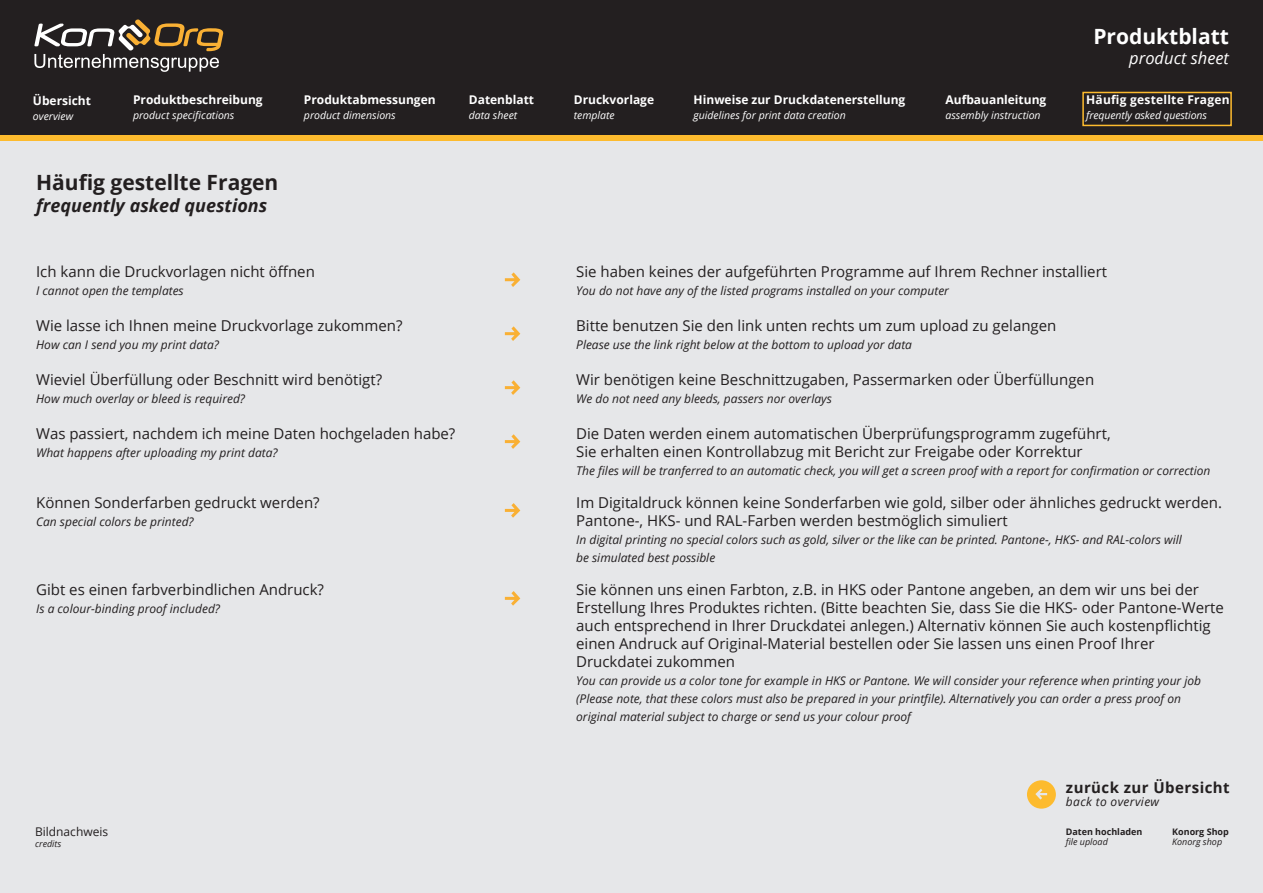
<style>
.page{position:relative;width:1263px;height:893px;background:#e6e7e9}
.page>*{position:absolute;margin:0;border:0;box-sizing:border-box;transform-origin:0 0}
.t1{font:700 21px "Open Sans";color:#231f20}
.t2{font:700 21px "Open Sans";color:#fff}
.t3{font:italic 700 18px "Open Sans";color:#231f20}
.t4{font:italic 16.5px "Open Sans";color:#fff}
.t5{font:15px/18px "Open Sans";color:#231f20}
.t6{font:700 15px "Open Sans";letter-spacing:.03em;color:#231f20}
.t7{font:italic 12px/18px "Open Sans";color:#231f20}
.t8{font:700 12px "Open Sans";color:#fff}
.t9{font:700 12px "Open Sans";letter-spacing:.02em;color:#fff}
.t10{font:italic 12px "Open Sans";letter-spacing:.03em;color:#231f20}
.t11{font:12px "Open Sans";color:#231f20}
.t12{font:italic 10.5px "Open Sans";color:#fff}
.t13{font:italic 9px "Open Sans";color:#231f20}
.t14{font:700 9px "Open Sans";color:#231f20}
</style>
<div class="page">
<div style="left:0;top:0;width:1263px;height:140px;background:#231f20"></div>
<div style="left:0;top:135px;width:1263px;height:6px;background:#fdbb2e"></div>
<svg style="left:1027px;top:780px;width:29px;height:29px"></svg>
<svg style="left:34px;top:19px;width:190px;height:53px"></svg>
<div style="left:1082px;top:92px;width:150px;height:34px;border:2px solid #fdbb2e"></div>
<svg style="left:505px;top:272px;width:15px;height:15px"></svg>
<svg style="left:505px;top:326px;width:15px;height:15px"></svg>
<svg style="left:505px;top:380px;width:15px;height:15px"></svg>
<svg style="left:505px;top:434px;width:15px;height:15px"></svg>
<svg style="left:505px;top:503px;width:15px;height:15px"></svg>
<svg style="left:505px;top:591px;width:15px;height:15px"></svg>
<p class="t8" style="left:33px;top:92px;width:60px">Übersicht</p>
<p class="t12" style="left:33px;top:109px;width:42px">overview</p>
<p class="t8" style="left:133px;top:91px;width:131px">Produktbeschreibung</p>
<p class="t12" style="left:133px;top:108px;width:103px">product specifications</p>
<h1 class="t1" style="left:36px;top:168px;width:244px">Häufig gestellte Fragen</h1>
<p class="t3" style="left:36px;top:193px;width:233px">frequently asked questions</p>
<p class="t8" style="left:304px;top:91px;width:133px">Produktabmessungen</p>
<p class="t12" style="left:304px;top:108px;width:93px">product dimensions</p>
<p class="t8" style="left:469px;top:91px;width:67px">Datenblatt</p>
<p class="t12" style="left:469px;top:108px;width:50px">data sheet</p>
<p class="t8" style="left:574px;top:91px;width:82px">Druckvorlage</p>
<p class="t12" style="left:574px;top:108px;width:42px">template</p>
<p class="t8" style="left:694px;top:91px;width:213px">Hinweise zur Druckdatenerstellung</p>
<p class="t12" style="left:694px;top:108px;width:154px">guidelines for print data creation</p>
<p class="t8" style="left:945px;top:91px;width:102px">Aufbauanleitung</p>
<p class="t12" style="left:945px;top:108px;width:97px">assembly instruction</p>
<h1 class="t2" style="left:1093px;top:22px;width:137px">Produktblatt</h1>
<p class="t4" style="left:1129px;top:47px;width:101px">product sheet</p>
<p class="t9" style="left:1086px;top:91px;width:145px">Häufig gestellte Fragen</p>
<p class="t12" style="left:1086px;top:108px;width:122px">frequently asked questions</p>
<p class="t5" style="left:36px;top:262px;width:280px">Ich kann die Druckvorlagen nicht öffnen</p>
<p class="t5" style="left:576px;top:262px;width:532px">Sie haben keines der aufgeführten Programme auf Ihrem Rechner installiert</p>
<p class="t7" style="left:36px;top:281px;width:149px">I cannot open the templates</p>
<p class="t7" style="left:576px;top:281px;width:374px">You do not have any of the listed programs installed on your computer</p>
<p class="t5" style="left:36px;top:316px;width:368px">Wie lasse ich Ihnen meine Druckvorlage zukommen?</p>
<p class="t5" style="left:576px;top:316px;width:482px">Bitte benutzen Sie den link unten rechts um zum upload zu gelangen</p>
<p class="t7" style="left:36px;top:335px;width:184px">How can I send you my print data?</p>
<p class="t7" style="left:576px;top:335px;width:337px">Please use the link right below at the bottom to upload yor data</p>
<p class="t5" style="left:36px;top:370px;width:348px">Wieviel Überfüllung oder Beschnitt wird benötigt?</p>
<p class="t5" style="left:576px;top:370px;width:519px">Wir benötigen keine Beschnittzugaben, Passermarken oder Überfüllungen</p>
<p class="t7" style="left:36px;top:389px;width:210px">How much overlay or bleed is required?</p>
<p class="t7" style="left:576px;top:389px;width:257px">We do not need any bleeds, passers nor overlays</p>
<p class="t5" style="left:36px;top:424px;width:421px">Was passiert, nachdem ich meine Daten hochgeladen habe?</p>
<p class="t5" style="left:576px;top:424px;width:536px">Die Daten werden einem automatischen Überprüfungsprogramm zugeführt,</p>
<p class="t7" style="left:36px;top:443px;width:243px">What happens after uploading my print data?</p>
<p class="t5" style="left:576px;top:442px;width:508px">Sie erhalten einen Kontrollabzug mit Bericht zur Freigabe oder Korrektur</p>
<p class="t7" style="left:576px;top:461px;width:636px">The files will be tranferred to an automatic check, you will get a screen proof with a report for confirmation or correction</p>
<p class="t5" style="left:36px;top:493px;width:285px">Können Sonderfarben gedruckt werden?</p>
<p class="t5" style="left:576px;top:493px;width:647px">Im Digitaldruck können keine Sonderfarben wie gold, silber oder ähnliches gedruckt werden.</p>
<p class="t7" style="left:36px;top:512px;width:159px">Can special colors be printed?</p>
<p class="t5" style="left:576px;top:511px;width:433px">Pantone-, HKS- und RAL-Farben werden bestmöglich simuliert</p>
<p class="t7" style="left:576px;top:530px;width:607px">In digital printing no special colors such as gold, silver or the like can be printed. Pantone-, HKS- and RAL-colors will be simulated best possible</p>
<p class="t5" style="left:36px;top:580px;width:289px">Gibt es einen farbverbindlichen Andruck?</p>
<p class="t5" style="left:576px;top:580px;width:624px">Sie können uns einen Farbton, z.B. in HKS oder Pantone angeben, an dem wir uns bei der</p>
<p class="t7" style="left:36px;top:599px;width:185px">Is a colour-binding proof included?</p>
<p class="t5" style="left:576px;top:598px;width:649px">Erstellung Ihres Produktes richten. (Bitte beachten Sie, dass Sie die HKS- oder Pantone-Werte auch entsprechend in Ihrer Druckdatei anlegen.) Alternativ können Sie auch kostenpflichtig einen Andruck auf Original-Material bestellen oder Sie lassen uns einen Proof Ihrer Druckdatei zukommen</p>
<p class="t7" style="left:576px;top:671px;width:626px">You can provide us a color tone for example in HKS or Pantone. We will consider your reference when printing your job (Please note, that these colors must also be prepared in your printfile). Alternatively you can order a press proof on original material subject to charge or send us your colour proof</p>
<p class="t11" style="left:35px;top:823px;width:75px">Bildnachweis</p>
<p class="t13" style="left:35px;top:837px;width:28px">credits</p>
<p class="t6" style="left:1066px;top:777px;width:165px">zurück zur Übersicht</p>
<p class="t10" style="left:1066px;top:794px;width:95px">back to overview</p>
<p class="t14" style="left:1172px;top:825px;width:58px">Konorg Shop</p>
<p class="t13" style="left:1172px;top:836px;width:52px">Konorg shop</p>
<p class="t14" style="left:1066px;top:825px;width:78px">Daten hochladen</p>
<p class="t13" style="left:1066px;top:836px;width:44px">file upload</p>
</div>
